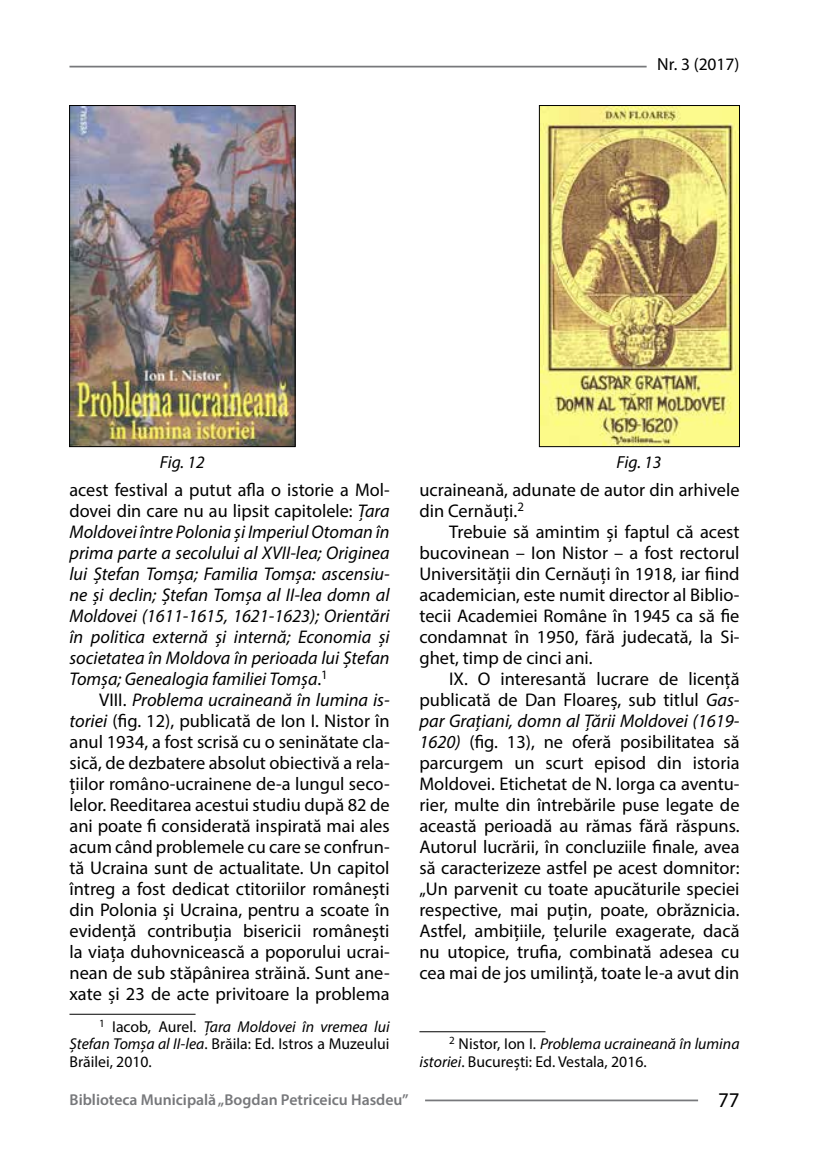
<style>
.page{position:relative;width:819px;height:1166px;background:#fff}
.page>*{position:absolute;margin:0;border:0;box-sizing:border-box;transform-origin:0 0}
.t1{font:21px "Myriad Pro";color:#000}
.t2{font:18.38px/21px "Myriad Pro";color:#000;text-align:justify}
.t3{font:italic 18.38px/21px "Myriad Pro";color:#000;text-align:justify}
.t4{font:italic 17.5px "Myriad Pro";color:#000}
.t5{font:17.5px "Myriad Pro";color:#000}
.t6{font:15.75px/17.5px "Myriad Pro";color:#000;text-align:justify}
.t7{font:600 15.75px "Myriad Pro";color:#77787b}
.s1{font-style:normal}
.s2{font-style:italic}
</style>
<div class="page">
<hr style="left:425px;top:1099px;width:273px;height:2px;background:#77787b">
<hr style="left:69px;top:66px;width:577px;height:1px;background:#77787b">
<hr style="left:69px;top:1014px;width:126px;height:1px;background:#000">
<hr style="left:419px;top:1031px;width:126px;height:1px;background:#000">
<img style="left:71px;top:107px;width:222px;height:338px">
<div style="left:69px;top:105px;width:226px;height:342px;border:1px solid #000"></div>
<img style="left:541px;top:107px;width:196px;height:338px">
<div style="left:539px;top:105px;width:200px;height:342px;border:1px solid #000"></div>
<p class="t5" style="left:657px;top:54px;width:84px">Nr. 3 (2017)</p>
<p class="t4" style="left:160px;top:452px;width:46px">Fig. 12</p>
<p class="t4" style="left:616px;top:452px;width:46px">Fig. 13</p>
<p class="t3" style="left:69px;top:479px;width:322px"><span class="s1">acest festival a putut afla o istorie a Mol&shy;dovei din care nu au lipsit capitolele:</span> Țara Moldovei între Polonia și Imperiul Otoman în prima parte a secolului al XVII-lea; Originea lui Ștefan Tomșa; Familia Tomșa: ascensiu&shy;ne și declin; Ștefan Tomșa al II-lea domn al Moldovei (1611-1615, 1621-1623); Orientări în politica externă și internă; Economia și societatea în Moldova în perioada lui Ștefan Tomșa; Genealogia familiei Tomșa<span class="s1">.</span><sup>1</sup></p>
<p class="t2" style="left:69px;top:689px;width:322px;text-indent:30px">VIII. <span class="s2">Problema ucraineană în lumina is&shy;toriei</span> (fig. 12), publicată de Ion I. Nistor în anul 1934, a fost scrisă cu o seninătate cla&shy;sică, de dezbatere absolut obiectivă a rela&shy;țiilor româno-ucrainene de-a lungul seco&shy;lelor. Reeditarea acestui studiu după 82 de ani poate fi considerată inspirată mai ales acum când problemele cu care se confrun&shy;tă Ucraina sunt de actualitate. Un capitol întreg a fost dedicat ctitoriilor românești din Polonia și Ucraina, pentru a scoate în evidență contribuția bisericii românești la viața duhovnicească a poporului ucrai&shy;nean de sub stăpânirea străină. Sunt ane&shy;xate și 23 de acte privitoare la problema</p>
<p class="t6" style="left:69px;top:1017px;width:321px;text-indent:30px"><sup>1</sup> Iacob, Aurel. <span class="s2">Țara Moldovei în vremea lui Ștefan Tomșa al II-lea</span>. Brăila: Ed. Istros a Muzeului Brăilei, 2010.</p>
<p class="t2" style="left:419px;top:479px;width:321px">ucraineană, adunate de autor din arhivele din Cernăuți.<sup>2</sup></p>
<p class="t2" style="left:419px;top:521px;width:322px;text-indent:30px">Trebuie să amintim și faptul că acest bucovinean – Ion Nistor – a fost rectorul Universității din Cernăuți în 1918, iar fiind academician, este numit director al Biblio&shy;tecii Academiei Române în 1945 ca să fie condamnat în 1950, fără judecată, la Si&shy;ghet, timp de cinci ani.</p>
<p class="t2" style="left:419px;top:668px;width:322px;text-indent:30px">IX. O interesantă lucrare de licență publicată de Dan Floareș, sub titlul <span class="s2">Gas&shy;par Grațiani, domn al Țării Moldovei (1619- 1620)</span> (fig. 13), ne oferă posibilitatea să parcurgem un scurt episod din istoria Moldovei. Etichetat de N. Iorga ca aventu&shy;rier, multe din întrebările puse legate de această perioadă au rămas fără răspuns.<br>Autorul lucrării, în concluziile finale, avea să caracterizeze astfel pe acest domnitor: „Un parvenit cu toate apucăturile speciei respective, mai puțin, poate, obrăznicia.<br>Astfel, ambițiile, țelurile exagerate, dacă nu utopice, trufia, combinată adesea cu cea mai de jos umilință, toate le-a avut din</p>
<p class="t6" style="left:419px;top:1035px;width:321px;text-indent:30px"><sup>2</sup> Nistor, Ion I. <span class="s2">Problema ucraineană în lumina istoriei</span>. București: Ed. Vestala, 2016.</p>
<p class="t7" style="left:70px;top:1090px;width:340px">Biblioteca Municipală „Bogdan Petriceicu Hasdeu”</p>
<p class="t1" style="left:718px;top:1087px;width:23px">77</p>
</div>
